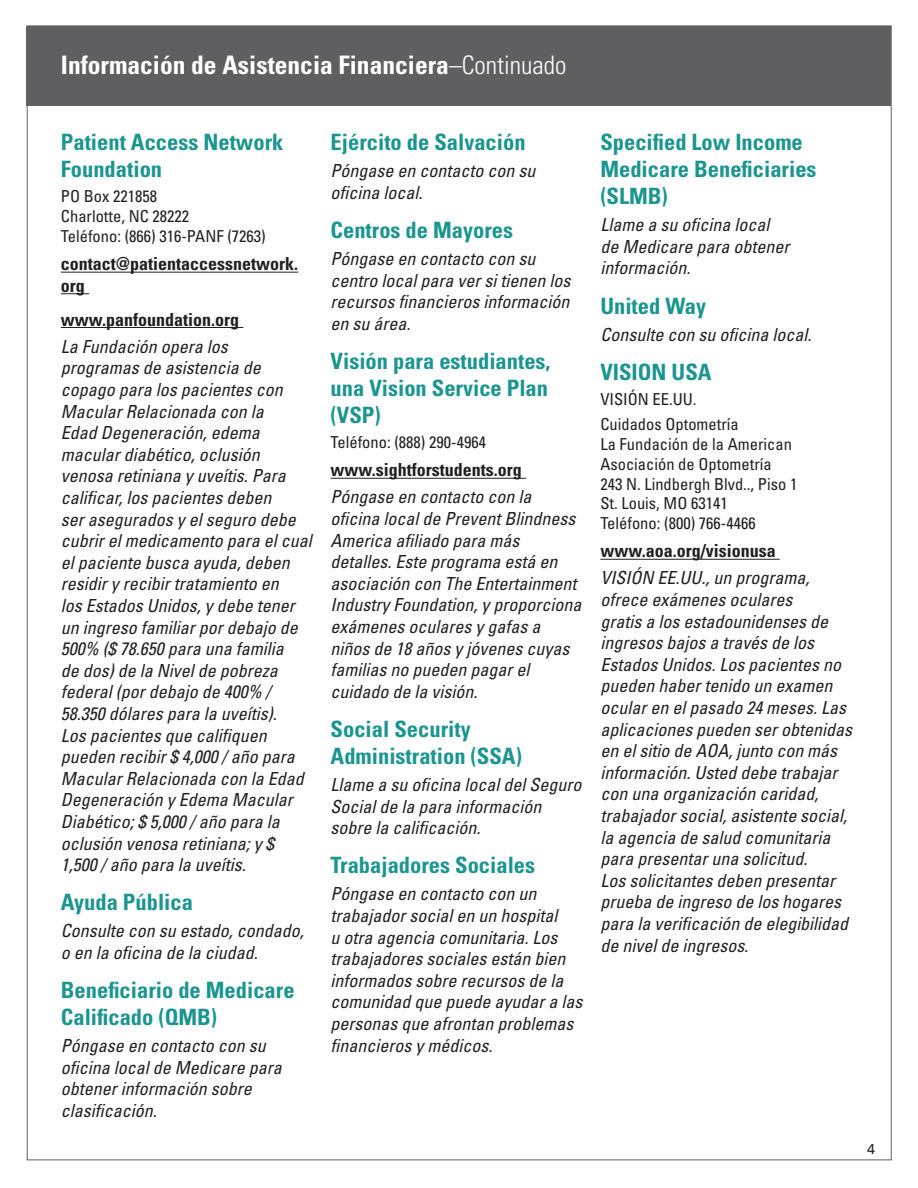
<style>
.page{position:relative;width:918px;height:1188px;background:#fff}
.page>*{position:absolute;margin:0;border:0;box-sizing:border-box;transform-origin:0 0}
.t1{font:700 condensed 25.5px "Univers LT Std";color:#fff}
.t2{font:700 condensed 22.5px/27px "Univers LT Std";color:#1b9590}
.ITalic_description{font:italic condensed 18px/21.6px "Univers LT Std";color:#231f20}
.web_address{font:700 condensed 18px/21.6px "Univers LT Std";color:#231f20}
.Address{font:condensed 16.5px "Univers LT Std";color:#231f20}
.Body{font:condensed 16.5px "Univers LT Std";color:#231f20}
.t3{font:14.25px "Univers LT Std";color:#231f20}
.s1{font-weight:300}
</style>
<div class="page">
<div style="left:26px;top:26px;width:865px;height:80px;background:#5f5f62"></div>
<hr style="left:61px;top:272px;width:237px;height:1px;background:#231f20">
<svg style="left:61px;top:293px;width:28px;height:1px"></svg>
<hr style="left:61px;top:327px;width:182px;height:1px;background:#231f20">
<hr style="left:331px;top:478px;width:195px;height:1px;background:#231f20">
<hr style="left:600px;top:559px;width:180px;height:1px;background:#231f20">
<p class="t1" style="left:61px;top:50px;width:507px">Información de Asistencia Financiera<span class="s1">–Continuado</span></p>
<p class="t2" style="left:61px;top:129px;width:224px">Patient Access Network<br>Foundation</p>
<p class="Address" style="left:61px;top:186px;width:98px">PO Box 221858</p>
<p class="Address" style="left:61px;top:206px;width:130px">Charlotte, NC 28222</p>
<p class="Address" style="left:61px;top:226px;width:206px">Teléfono: (866) 316-PANF (7263)</p>
<p class="web_address" style="left:61px;top:253px;width:239px">contact@patientaccessnetwork. org</p>
<p class="web_address" style="left:61px;top:308px;width:180px">www.panfoundation.org</p>
<p class="ITalic_description" style="left:61px;top:335px;width:252px">La Fundación opera los<br>programas de asistencia de copago para los pacientes con<br>Macular Relacionada con la<br>Edad Degeneración, edema macular diabético, oclusión venosa retiniana y uveítis. Para calificar, los pacientes deben<br>ser asegurados y el seguro debe cubrir el medicamento para el cual el paciente busca ayuda, deben residir y recibir tratamiento en<br>los Estados Unidos, y debe tener un ingreso familiar por debajo de<br>500% ($ 78.650 para una familia<br>de dos) de la Nivel de pobreza federal (por debajo de 400% /<br>58.350 dólares para la uveítis).<br>Los pacientes que califiquen pueden recibir $ 4,000 / año para<br>Macular Relacionada con la Edad<br>Degeneración y Edema Macular<br>Diabético; $ 5,000 / año para la oclusión venosa retiniana; y $<br>1,500 / año para la uveítis.</p>
<p class="t2" style="left:61px;top:889px;width:134px">Ayuda Pública</p>
<p class="ITalic_description" style="left:61px;top:920px;width:244px">Consulte con su estado, condado, o en la oficina de la ciudad.</p>
<p class="t2" style="left:61px;top:976px;width:235px">Beneficiario de Medicare<br>Calificado (QMB)</p>
<p class="ITalic_description" style="left:61px;top:1035px;width:222px">Póngase en contacto con su oficina local de Medicare para obtener información sobre clasificación.</p>
<p class="t2" style="left:331px;top:129px;width:197px">Ejército de Salvación</p>
<p class="ITalic_description" style="left:331px;top:160px;width:206px">Póngase en contacto con su oficina local.</p>
<p class="t2" style="left:331px;top:216px;width:184px">Centros de Mayores</p>
<p class="ITalic_description" style="left:331px;top:248px;width:241px">Póngase en contacto con su centro local para ver si tienen los recursos financieros información en su área.</p>
<p class="t2" style="left:331px;top:347px;width:221px;text-align:justify">Visión para estudiantes, una Vision Service Plan (VSP)</p>
<p class="Address" style="left:331px;top:432px;width:157px">Teléfono: (888) 290-4964</p>
<p class="web_address" style="left:331px;top:459px;width:193px">www.sightforstudents.org</p>
<p class="ITalic_description" style="left:331px;top:486px;width:252px">Póngase en contacto con la oficina local de Prevent Blindness<br>America afiliado para más detalles. Este programa está en asociación con The Entertainment<br>Industry Foundation, y proporciona exámenes oculares y gafas a niños de 18 años y jóvenes cuyas familias no pueden pagar el cuidado de la visión.</p>
<p class="t2" style="left:331px;top:715px;width:193px">Social Security<br>Administration (SSA)</p>
<p class="ITalic_description" style="left:331px;top:774px;width:252px">Llame a su oficina local del Seguro<br>Social de la para información sobre la calificación.</p>
<p class="t2" style="left:331px;top:852px;width:206px">Trabajadores Sociales</p>
<p class="ITalic_description" style="left:331px;top:883px;width:253px">Póngase en contacto con un trabajador social en un hospital<br>u otra agencia comunitaria. Los trabajadores sociales están bien informados sobre recursos de la comunidad que puede ayudar a las personas que afrontan problemas financieros y médicos.</p>
<p class="t2" style="left:600px;top:129px;width:218px">Specified Low Income<br>Medicare Beneficiaries (SLMB)</p>
<p class="ITalic_description" style="left:600px;top:214px;width:190px">Llame a su oficina local de Medicare para obtener información.</p>
<p class="t2" style="left:600px;top:292px;width:107px">United Way</p>
<p class="ITalic_description" style="left:600px;top:323px;width:212px">Consulte con su oficina local.</p>
<p class="t2" style="left:600px;top:358px;width:113px">VISION USA</p>
<p class="Body" style="left:600px;top:389px;width:98px">VISIÓN EE.UU.</p>
<p class="Address" style="left:600px;top:414px;width:140px">Cuidados Optometría</p>
<p class="Address" style="left:600px;top:434px;width:193px">La Fundación de la American</p>
<p class="Address" style="left:600px;top:453px;width:173px">Asociación de Optometría</p>
<p class="Address" style="left:600px;top:473px;width:198px">243 N. Lindbergh Blvd.., Piso 1</p>
<p class="Address" style="left:600px;top:493px;width:129px">St. Louis, MO 63141</p>
<p class="Address" style="left:600px;top:513px;width:157px">Teléfono: (800) 766-4466</p>
<p class="web_address" style="left:600px;top:540px;width:177px">www.aoa.org/visionusa</p>
<p class="ITalic_description" style="left:600px;top:567px;width:253px">VISIÓN EE.UU., un programa, ofrece exámenes oculares<br>gratis a los estadounidenses de ingresos bajos a través de los<br>Estados Unidos. Los pacientes no pueden haber tenido un examen ocular en el pasado 24 meses. Las aplicaciones pueden ser obtenidas en el sitio de AOA, junto con más información. Usted debe trabajar con una organización caridad, trabajador social, asistente social, la agencia de salud comunitaria para presentar una solicitud.<br>Los solicitantes deben presentar prueba de ingreso de los hogares para la verificación de elegibilidad de nivel de ingresos.</p>
<p class="t3" style="left:867px;top:1141px;width:9px">4</p>
</div>
